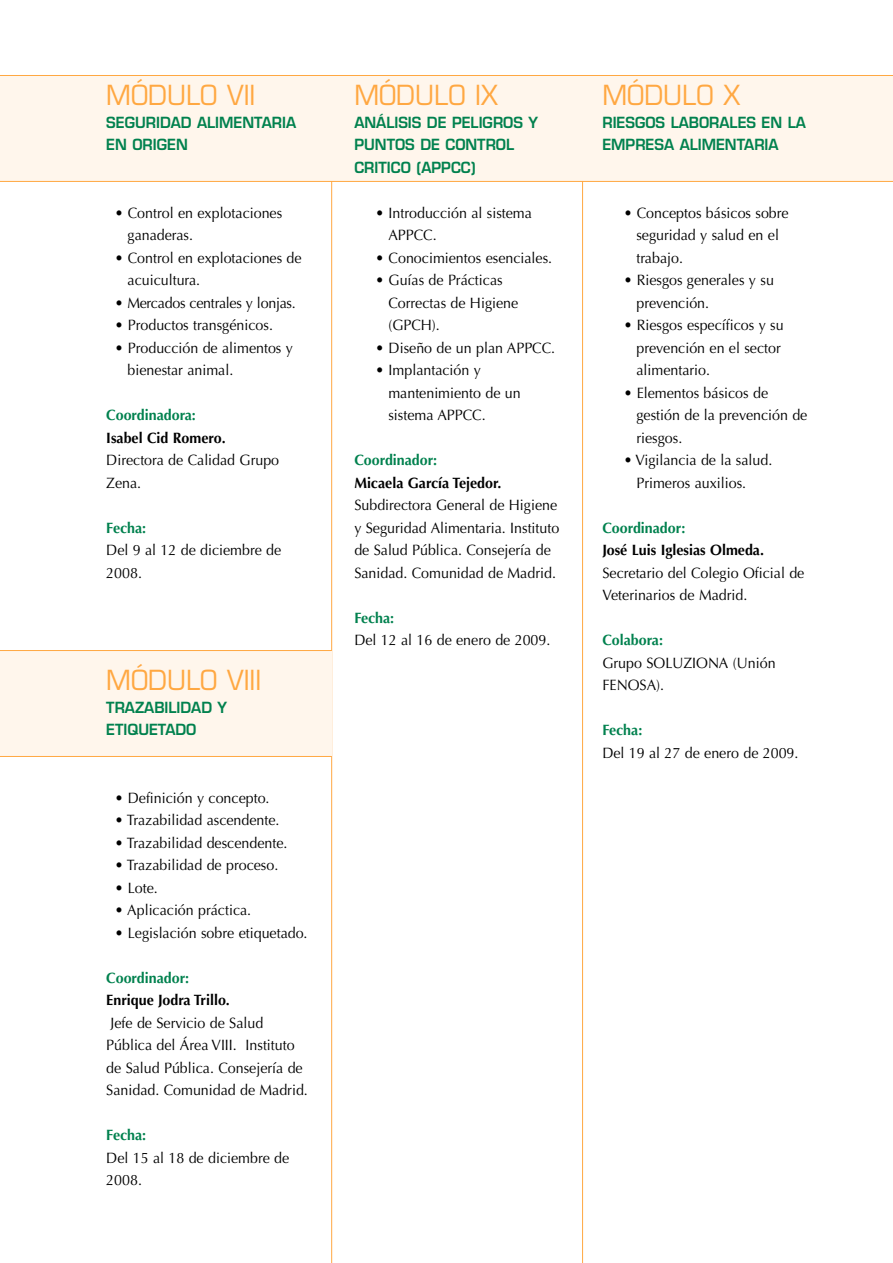
<style>
.page{position:relative;width:893px;height:1263px;background:#fff}
.page>*{position:absolute;margin:0;border:0;box-sizing:border-box;transform-origin:0 0}
.t1{font:27px "Eurostile";color:#ffa842;scale:.95 1}
.t2{font:15px/22.5px "Optima";color:#000;scale:.95 1}
.t3{font:600 15px/22.5px "Eurostile";color:#01814e;scale:.95 1}
.t4{font:700 15px "Optima";color:#01814e;scale:.95 1}
.t5{font:700 15px "Optima";color:#000;scale:.95 1}
</style>
<div class="page">
<hr style="left:331px;top:118px;width:1px;height:1145px;background:#ffa842">
<hr style="left:582px;top:118px;width:1px;height:1145px;background:#ffa842">
<div style="left:0;top:651px;width:332px;height:105px;background:#fff6ec"></div>
<hr style="left:0;top:756px;width:332px;height:1px;background:#ffa842">
<hr style="left:0;top:650px;width:332px;height:1px;background:#ffa842">
<div style="left:0;top:76px;width:893px;height:105px;background:#fff6ec"></div>
<hr style="left:0;top:181px;width:893px;height:1px;background:#ffa842">
<hr style="left:0;top:75px;width:893px;height:1px;background:#ffa842">
<h1 class="t1" style="left:106px;top:85px;width:158px">MÓDULO VII</h1>
<p class="t3" style="left:106px;top:113px;width:201px">SEGURIDAD ALIMENTARIA<br>EN ORIGEN</p>
<p class="t2" style="left:128px;top:203px;width:164px;text-indent:-13px">• Control en explotaciones ganaderas.</p>
<p class="t2" style="left:128px;top:248px;width:185px;text-indent:-13px">• Control en explotaciones de acuicultura.</p>
<p class="t2" style="left:115px;top:293px;width:192px">• Mercados centrales y lonjas.</p>
<p class="t2" style="left:115px;top:315px;width:168px">• Productos transgénicos.</p>
<p class="t2" style="left:128px;top:338px;width:176px;text-indent:-13px">• Producción de alimentos y bienestar animal.</p>
<p class="t4" style="left:106px;top:409px;width:96px">Coordinadora:</p>
<p class="t5" style="left:106px;top:432px;width:127px">Isabel Cid Romero.</p>
<p class="t2" style="left:106px;top:450px;width:183px">Directora de Calidad Grupo<br>Zena.</p>
<p class="t4" style="left:106px;top:522px;width:43px">Fecha:</p>
<p class="t2" style="left:106px;top:540px;width:186px">Del 9 al 12 de diciembre de<br>2008.</p>
<h1 class="t1" style="left:106px;top:670px;width:165px">MÓDULO VIII</h1>
<p class="t3" style="left:106px;top:698px;width:129px">TRAZABILIDAD Y<br>ETIQUETADO</p>
<p class="t2" style="left:115px;top:788px;width:164px">• Definición y concepto.</p>
<p class="t2" style="left:115px;top:810px;width:175px">• Trazabilidad ascendente.</p>
<p class="t2" style="left:115px;top:833px;width:183px">• Trazabilidad descendente.</p>
<p class="t2" style="left:115px;top:855px;width:174px">• Trazabilidad de proceso.</p>
<p class="t2" style="left:115px;top:878px;width:47px">• Lote.</p>
<p class="t2" style="left:115px;top:900px;width:145px">• Aplicación práctica.</p>
<p class="t2" style="left:115px;top:923px;width:204px">• Legislación sobre etiquetado.</p>
<p class="t4" style="left:106px;top:972px;width:89px">Coordinador:</p>
<p class="t5" style="left:106px;top:994px;width:132px">Enrique Jodra Trillo.</p>
<p class="t2" style="left:106px;top:1013px;width:214px">Jefe de Servicio de Salud<br>Pública del Área VIII. Instituto de Salud Pública. Consejería de<br>Sanidad. Comunidad de Madrid.</p>
<p class="t4" style="left:106px;top:1129px;width:43px">Fecha:</p>
<p class="t2" style="left:106px;top:1148px;width:194px">Del 15 al 18 de diciembre de<br>2008.</p>
<h1 class="t1" style="left:354px;top:85px;width:153px">MÓDULO IX</h1>
<p class="t3" style="left:354px;top:113px;width:195px">ANÁLISIS DE PELIGROS Y<br>PUNTOS DE CONTROL<br>CRITICO (APPCC)</p>
<p class="t2" style="left:388px;top:203px;width:153px;text-indent:-13px">• Introducción al sistema<br>APPCC.</p>
<p class="t2" style="left:376px;top:248px;width:187px">• Conocimientos esenciales.</p>
<p class="t2" style="left:388px;top:270px;width:138px;text-indent:-13px">• Guías de Prácticas<br>Correctas de Higiene (GPCH).</p>
<p class="t2" style="left:376px;top:338px;width:191px">• Diseño de un plan APPCC.</p>
<p class="t2" style="left:388px;top:360px;width:141px;text-indent:-13px">• Implantación y mantenimiento de un sistema APPCC.</p>
<p class="t4" style="left:354px;top:454px;width:89px">Coordinador:</p>
<p class="t5" style="left:354px;top:477px;width:156px">Micaela García Tejedor.</p>
<p class="t2" style="left:354px;top:495px;width:217px">Subdirectora General de Higiene y Seguridad Alimentaria. Instituto de Salud Pública. Consejería de Sanidad. Comunidad de Madrid.</p>
<p class="t4" style="left:354px;top:612px;width:43px">Fecha:</p>
<p class="t2" style="left:354px;top:630px;width:208px">Del 12 al 16 de enero de 2009.</p>
<h1 class="t1" style="left:602px;top:85px;width:146px">MÓDULO X</h1>
<p class="t3" style="left:602px;top:113px;width:216px">RIESGOS LABORALES EN LA<br>EMPRESA ALIMENTARIA</p>
<p class="t2" style="left:636px;top:203px;width:162px;text-indent:-13px">• Conceptos básicos sobre seguridad y salud en el trabajo.</p>
<p class="t2" style="left:636px;top:270px;width:146px;text-indent:-13px">• Riesgos generales y su prevención.</p>
<p class="t2" style="left:636px;top:315px;width:156px;text-indent:-13px">• Riesgos específicos y su prevención en el sector alimentario.</p>
<p class="t2" style="left:636px;top:383px;width:181px;text-indent:-13px">• Elementos básicos de gestión de la prevención de riesgos.</p>
<p class="t2" style="left:636px;top:450px;width:144px;text-indent:-13px">• Vigilancia de la salud.<br>Primeros auxilios.</p>
<p class="t4" style="left:602px;top:522px;width:89px">Coordinador:</p>
<p class="t5" style="left:602px;top:544px;width:172px">José Luis Iglesias Olmeda.</p>
<p class="t2" style="left:602px;top:563px;width:214px">Secretario del Colegio Oficial de<br>Veterinarios de Madrid.</p>
<p class="t4" style="left:602px;top:634px;width:65px">Colabora:</p>
<p class="t2" style="left:602px;top:653px;width:184px">Grupo SOLUZIONA (Unión<br>FENOSA).</p>
<p class="t4" style="left:602px;top:724px;width:43px">Fecha:</p>
<p class="t2" style="left:602px;top:743px;width:208px">Del 19 al 27 de enero de 2009.</p>
</div>
